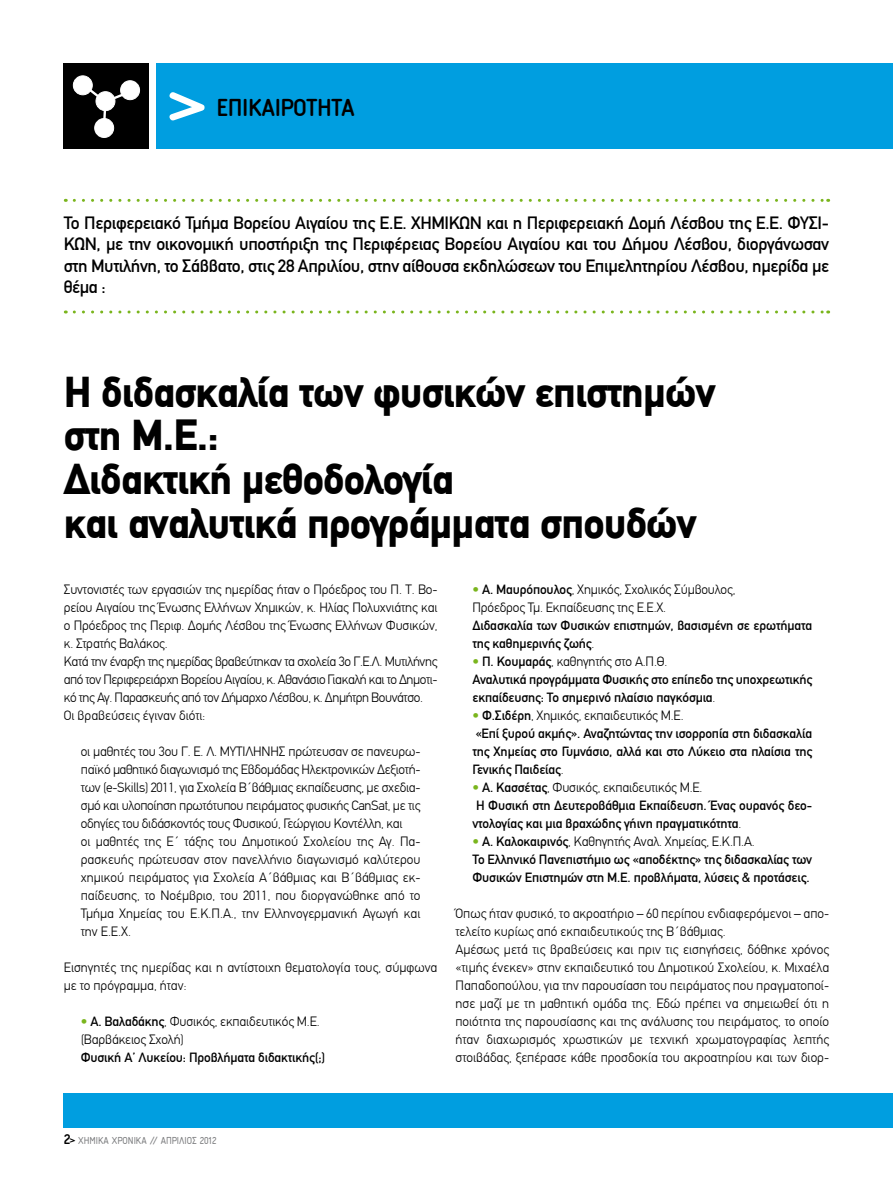
<style>
.page{position:relative;width:893px;height:1191px;background:#fff}
.page>*{position:absolute;margin:0;border:0;box-sizing:border-box;transform-origin:0 0}
.t1{font:700 70.5px "PF Isotext";color:#fff}
.t2{font:900 43.5px/43.5px "PF Din Text";letter-spacing:-.02em;color:#000}
.t3{font:700 25.5px "PF Isotext";letter-spacing:-.02em;color:#000}
.t4{font:500 18px/21.6px "PF Din Text";letter-spacing:-.02em;color:#000;text-align:justify}
.t5{font:300 13.5px/18px "PF Din Text";color:#000}
.t6{font:500 13.5px/18px "PF Din Text";letter-spacing:-.01em;color:#000}
.t7{font:10.5px "PF Isotext";color:#7b7c7e}
.s1{font-weight:500;color:#7ab51d}
.s2{font-weight:500}
.s3{font-weight:300}
.s4{color:#7ab51d}
.s5{font-weight:700;font-size:15px;color:#000}
.s6{font-weight:700;color:#000}
</style>
<div class="page">
<div style="left:64px;top:64px;width:85px;height:85px;background:#000"></div>
<div style="left:156px;top:64px;width:737px;height:85px;background:#009ee0"></div>
<div style="left:64px;top:1093px;width:829px;height:34px;background:#009ee0"></div>
<svg style="left:74px;top:199px;width:755px;height:3px"></svg>
<svg style="left:74px;top:310px;width:755px;height:3px"></svg>
<div style="left:73px;top:76px;width:19px;height:19px;background:#fff;border-radius:50%"></div>
<div style="left:73px;top:76px;width:19px;height:19px;border:1px solid #fff;border-radius:50%"></div>
<div style="left:95px;top:118px;width:19px;height:19px;background:#fff;border-radius:50%"></div>
<div style="left:95px;top:118px;width:19px;height:20px;border:1px solid #fff;border-radius:50%"></div>
<div style="left:121px;top:81px;width:19px;height:19px;background:#fff;border-radius:50%"></div>
<div style="left:121px;top:81px;width:19px;height:19px;border:1px solid #fff;border-radius:50%"></div>
<svg style="left:84px;top:85px;width:52px;height:41px"></svg>
<h1 class="t1" style="left:167px;top:70px;width:41px">&gt;</h1>
<h3 class="t3" style="left:216px;top:95px;width:140px">ΕΠΙΚΑΙΡΟΤΗΤΑ</h3>
<p class="t4" style="left:64px;top:212px;width:767px">Το Περιφερειακό Τμήμα Βορείου Αιγαίου της Ε.Ε. ΧΗΜΙΚΩΝ και η Περιφερειακή Δομή Λέσβου της Ε.Ε. ΦΥΣΙ-ΚΩΝ, με την οικονομική υποστήριξη της Περιφέρειας Βορείου Αιγαίου και του Δήμου Λέσβου, διοργάνωσαν στη Μυτιλήνη, το Σάββατο, στις 28 Απριλίου, στην αίθουσα εκδηλώσεων του Επιμελητηρίου Λέσβου, ημερίδα με θέμα :</p>
<h2 class="t2" style="left:64px;top:369px;width:653px">Η διδασκαλία των φυσικών επιστημών στη Μ.Ε.:<br>Διδακτική μεθοδολογία<br>και αναλυτικά προγράμματα σπουδών</h2>
<p class="t5" style="left:64px;top:580px;width:375px">Συντονιστές των εργασιών της ημερίδας ήταν ο Πρόεδρος του Π. Τ. Βο&shy;ρείου Αιγαίου της Ένωσης Ελλήνων Χημικών, κ. Ηλίας Πολυχνιάτης και ο Πρόεδρος της Περιφ. Δομής Λέσβου της Ένωσης Ελλήνων Φυσικών, κ. Στρατής Βαλάκος.<br>Κατά την έναρξη της ημερίδας βραβεύτηκαν τα σχολεία 3ο Γ.Ε.Λ. Μυτιλήνης από τον Περιφερειάρχη Βορείου Αιγαίου, κ. Αθανάσιο Γιακαλή και το Δημοτι&shy;κό της Αγ. Παρασκευής από τον Δήμαρχο Λέσβου, κ. Δημήτρη Βουνάτσο.<br>Οι βραβεύσεις έγιναν διότι:</p>
<p class="t5" style="left:81px;top:742px;width:341px">οι μαθητές του 3ου Γ. Ε. Λ. ΜΥΤΙΛΗΝΗΣ πρώτευσαν σε πανευρω&shy;παϊκό μαθητικό διαγωνισμό της Εβδομάδας Ηλεκτρονικών Δεξιοτή&shy;των (e-Skills) 2011, για Σχολεία Β΄βάθμιας εκπαίδευσης, με σχεδια&shy;σμό και υλοποίηση πρωτότυπου πειράματος φυσικής CanSat, με τις οδηγίες του διδάσκοντός τους Φυσικού, Γεώργιου Κοντέλλη, και<br>οι μαθητές της Ε΄ τάξης του Δημοτικού Σχολείου της Αγ. Πα&shy;ρασκευής πρώτευσαν στον πανελλήνιο διαγωνισμό καλύτερου χημικού πειράματος για Σχολεία Α΄βάθμιας και Β΄βάθμιας εκ&shy;παίδευσης, το Νοέμβριο, του 2011, που διοργανώθηκε από το Τμήμα Χημείας του Ε.Κ.Π.Α., την Ελληνογερμανική Αγωγή και την Ε.Ε.Χ.</p>
<p class="t5" style="left:64px;top:958px;width:375px">Εισηγητές της ημερίδας και η αντίστοιχη θεματολογία τους, σύμφωνα με το πρόγραμμα, ήταν:</p>
<p class="t5" style="left:81px;top:1012px;width:240px"><span class="s1">•</span> <span class="s2">Α. Βαλαδάκης</span>, Φυσικός, εκπαιδευτικός Μ.Ε. (Βαρβάκειος Σχολή)</p>
<p class="t6" style="left:81px;top:1048px;width:246px">Φυσική Α’ Λυκείου: Προβλήματα διδακτικής(;)</p>
<p class="t5" style="left:472px;top:580px;width:265px"><span class="s1">•</span> <span class="s2">Α. Μαυρόπουλος</span>, Χημικός, Σχολικός Σύμβουλος,<br>Πρόεδρος Τμ. Εκπαίδευσης της Ε.Ε.Χ.</p>
<p class="t6" style="left:472px;top:616px;width:341px">Διδασκαλία των Φυσικών επιστημών, βασισμένη σε ερωτήματα της καθημερινής ζωής<span class="s3">.</span></p>
<p class="t6" style="left:472px;top:652px;width:341px"><span class="s4">•</span> Π. Κουμαράς<span class="s3">, καθηγητής στο Α.Π.Θ.<br></span>Αναλυτικά προγράμματα Φυσικής στο επίπεδο της υποχρεωτικής εκπαίδευσης: Το σημερινό πλαίσιο παγκόσμια<span class="s3">.</span></p>
<p class="t6" style="left:472px;top:706px;width:341px"><span class="s4">•</span> Φ.Σιδέρη<span class="s3">, Χημικός, εκπαιδευτικός Μ.Ε.<br></span>«Επί ξυρού ακμής». Αναζητώντας την ισορροπία στη διδασκαλία της Χημείας στο Γυμνάσιο, αλλά και στο Λύκειο στα πλαίσια της Γενικής Παιδείας<span class="s3">.</span></p>
<p class="t6" style="left:472px;top:778px;width:341px"><span class="s4">•</span> Α. Κασσέτας<span class="s3">, Φυσικός, εκπαιδευτικός Μ.Ε.<br></span>Η Φυσική στη Δευτεροβάθμια Εκπαίδευση. Ένας ουρανός δεο&shy;ντολογίας και μια βραχώδης γήινη πραγματικότητα<span class="s3">.</span></p>
<p class="t6" style="left:472px;top:832px;width:341px"><span class="s4">•</span> Α. Καλοκαιρινός<span class="s3">, Καθηγητής Αναλ. Χημείας, Ε.Κ.Π.Α.<br></span>Το Ελληνικό Πανεπιστήμιο ως «αποδέκτης» της διδασκαλίας των<br>Φυσικών Επιστημών στη Μ.Ε. προβλήματα, λύσεις &amp; προτάσεις.</p>
<p class="t5" style="left:455px;top:904px;width:375px">Όπως ήταν φυσικό, το ακροατήριο – 60 περίπου ενδιαφερόμενοι – απο&shy;τελείτο κυρίως από εκπαιδευτικούς της Β΄βάθμιας.<br>Αμέσως μετά τις βραβεύσεις και πριν τις εισηγήσεις, δόθηκε χρόνος «τιμής ένεκεν» στην εκπαιδευτικό του Δημοτικού Σχολείου, κ. Μιχαέλα Παπαδοπούλου, για την παρουσίαση του πειράματος που πραγματοποί&shy;ησε μαζί με τη μαθητική ομάδα της. Εδώ πρέπει να σημειωθεί ότι η ποιότητα της παρουσίασης και της ανάλυσης του πειράματος, το οποίο ήταν διαχωρισμός χρωστικών με τεχνική χρωματογραφίας λεπτής στοιβάδας, ξεπέρασε κάθε προσδοκία του ακροατηρίου και των διορ-</p>
<p class="t7" style="left:64px;top:1134px;width:154px"><span class="s5">2</span><span class="s6">&gt;</span> ΧΗΜΙΚΑ ΧΡΟΝΙΚΑ // ΑΠΡΙΛΙΟΣ 2012</p>
</div>
